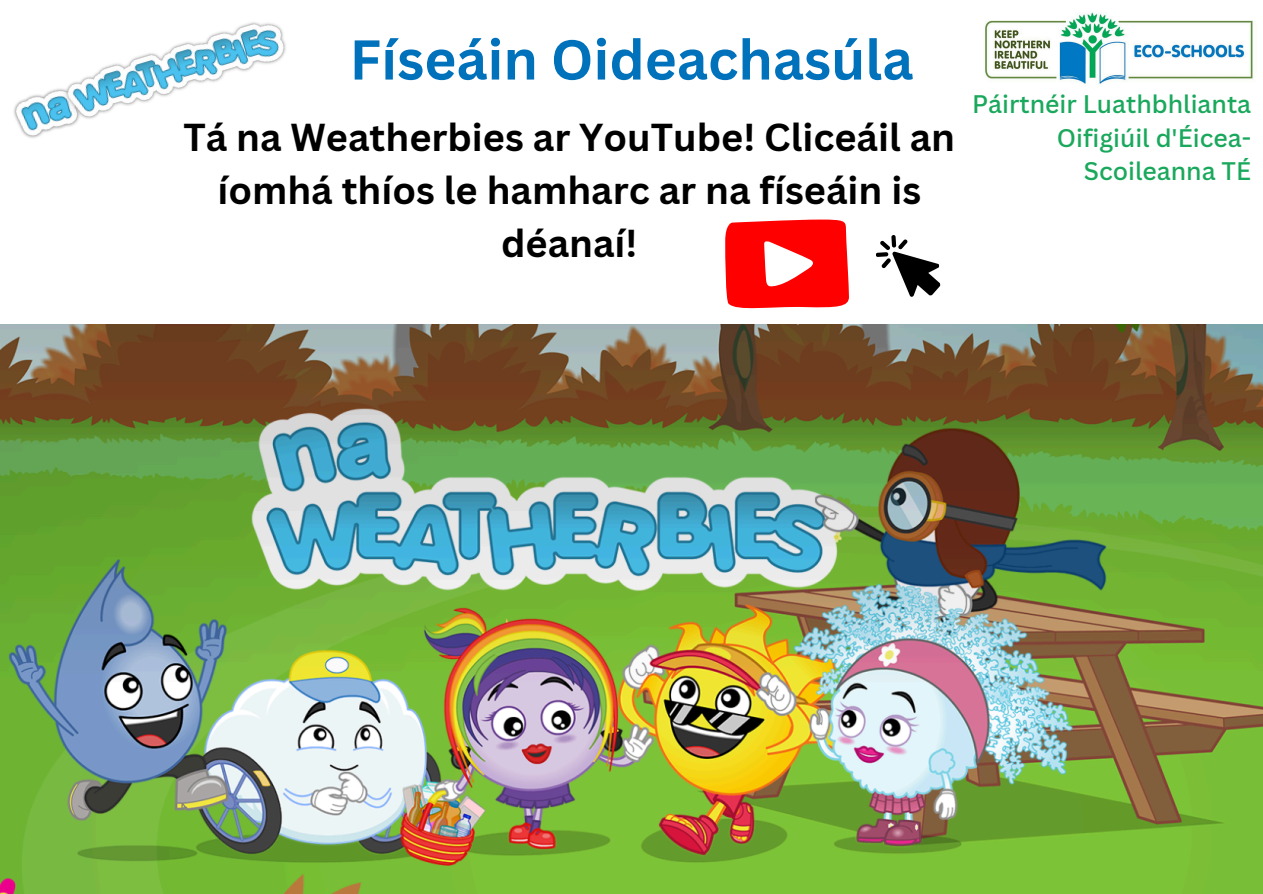
<style>
.page{position:relative;width:1263px;height:894px;background:#fff}
.page>*{position:absolute;margin:0;border:0;box-sizing:border-box;transform-origin:0 0}
.t1{font:700 54.75px "Canva Sans";color:#0071bb}
.t2{font:700 37.95px/52.8px "Canva Sans";color:#000;text-align:center}
.t3{font:500 24.75px/33.8px "Canva Sans";color:#1aa85c;text-align:right}
</style>
<div class="page">
<svg style="left:876px;top:235px;width:65px;height:62px"></svg>
<svg style="left:725px;top:219px;width:124px;height:90px"></svg>
<img style="left:985px;top:12px;width:268px;height:73px">
<img style="left:13px;top:22px;width:273px;height:116px">
<img style="left:0;top:325px;width:1263px;height:568px">
<h1 class="t1" style="left:350px;top:21px;width:565px">Físeáin Oideachasúla</h1>
<p class="t2" style="left:183px;top:110px;width:773px">Tá na Weatherbies ar YouTube! Cliceáil an íomhá thíos le hamharc ar na físeáin is déanaí!</p>
<h2 class="t3" style="left:972px;top:86px;width:280px">Páirtnéir Luathbhlianta<br>Oifigiúil d'Éicea-<br>Scoileanna TÉ</h2>
</div>
